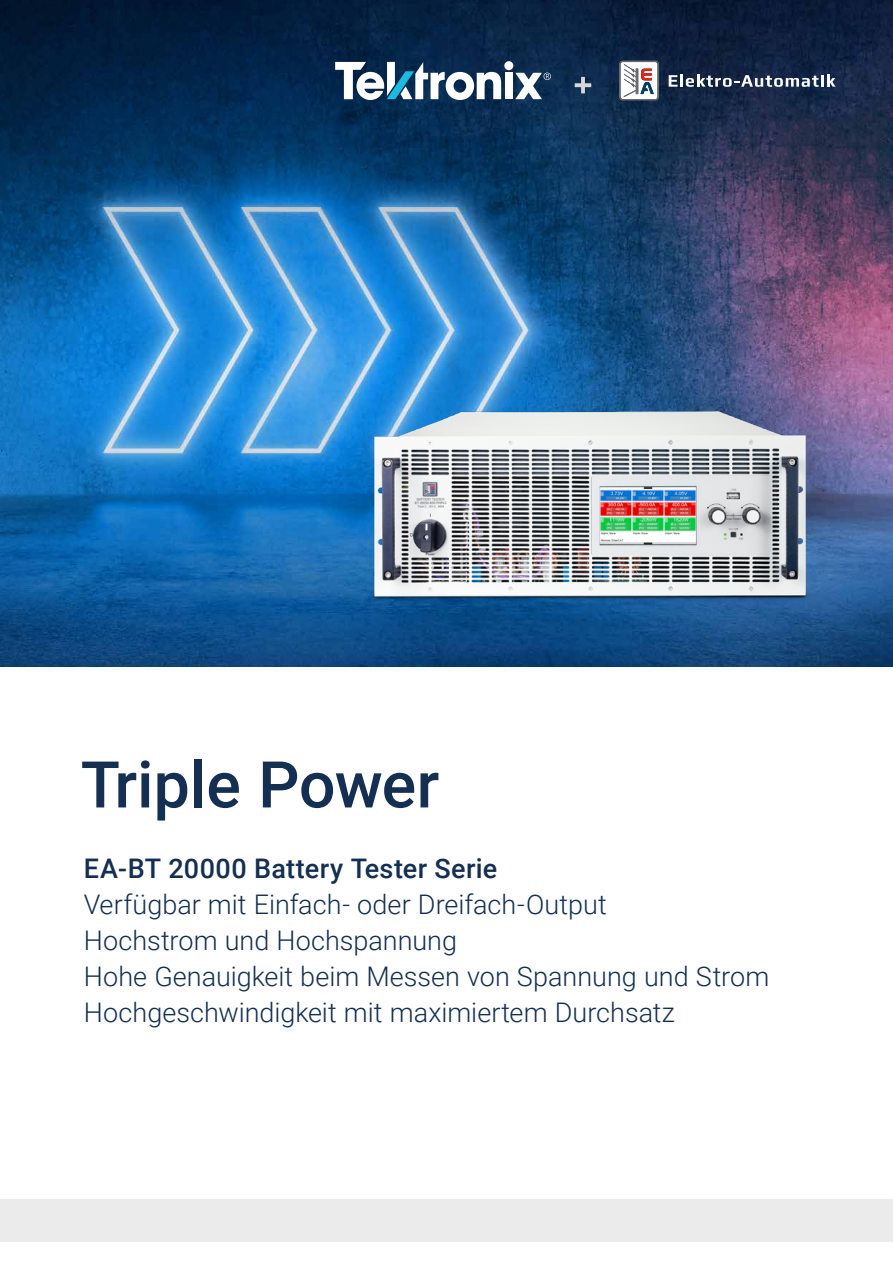
<style>
.page{position:relative;width:893px;height:1263px;background:#fff}
.page>*{position:absolute;margin:0;border:0;box-sizing:border-box;transform-origin:0 0}
.t1{font:500 64.5px "Roboto";color:#142f52}
.t2{font:300 27px/36px "Roboto";color:#142f52}
.t3{font:500 27px "Roboto";letter-spacing:.015em;color:#142f52}
</style>
<div class="page">
<div style="left:0;top:1199px;width:893px;height:43px;background:#ebebec"></div>
<img style="left:0;top:0;width:893px;height:666px">
<img style="left:354px;top:385px;width:471px;height:249px">
<div style="left:505px;top:73px;width:8px;height:26px;background:#fff"></div>
<div style="left:504px;top:61px;width:9px;height:9px;background:#fff;border-radius:50%"></div>
<svg style="left:335px;top:62px;width:166px;height:38px"></svg>
<svg style="left:515px;top:73px;width:36px;height:26px"></svg>
<svg style="left:575px;top:77px;width:16px;height:16px"></svg>
<svg style="left:669px;top:74px;width:166px;height:13px"></svg>
<svg style="left:619px;top:61px;width:40px;height:40px"></svg>
<h1 class="t1" style="left:81px;top:739px;width:360px">Triple Power</h1>
<p class="t3" style="left:84px;top:850px;width:415px">EA-BT 20000 Battery Tester Serie</p>
<p class="t2" style="left:84px;top:885px;width:687px">Verfügbar mit Einfach- oder Dreifach-Output<br>Hochstrom und Hochspannung<br>Hohe Genauigkeit beim Messen von Spannung und Strom Hochgeschwindigkeit mit maximiertem Durchsatz</p>
</div>
